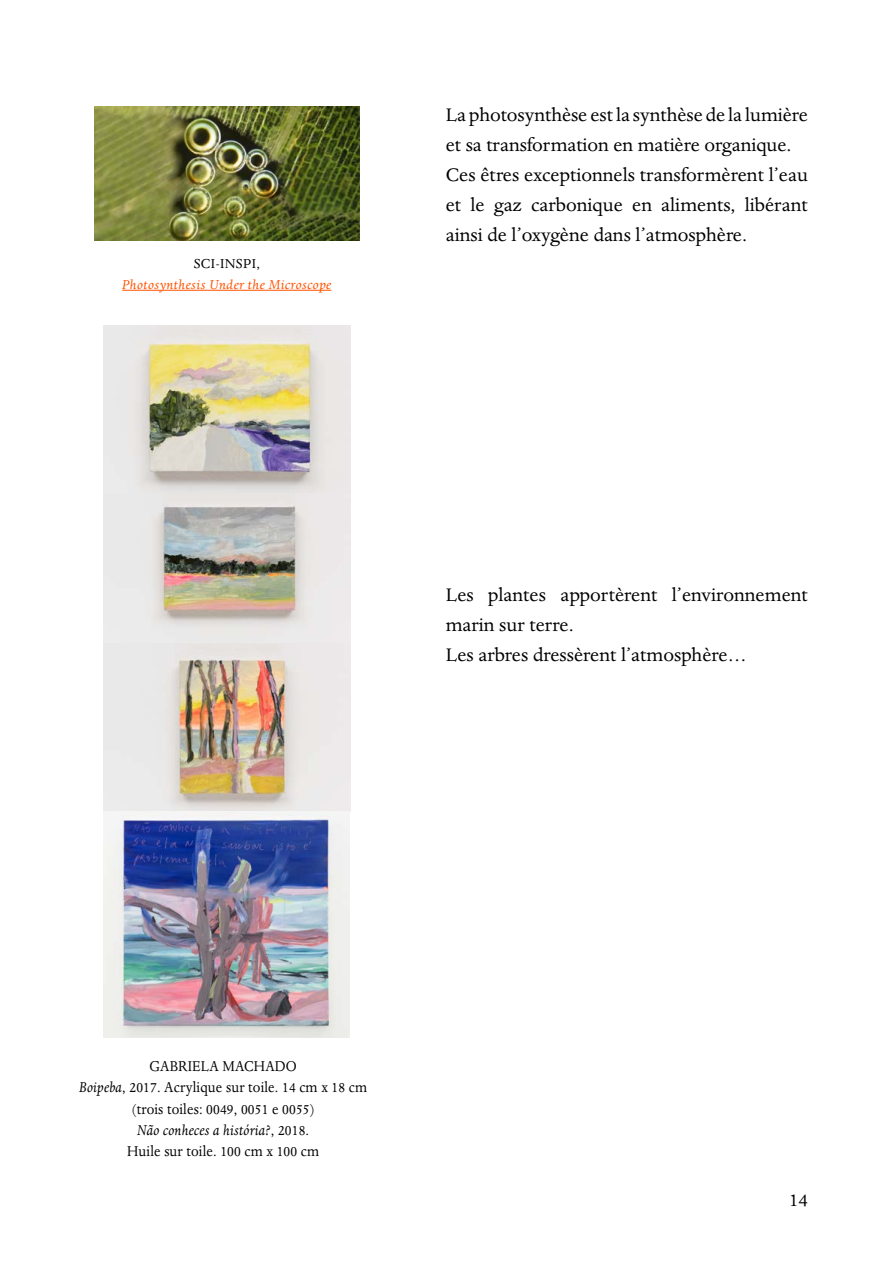
<style>
.page{position:relative;width:893px;height:1263px;background:#fff}
.page>*{position:absolute;margin:0;border:0;box-sizing:border-box;transform-origin:0 0}
.t1{font:21px/30px "Dante";color:#000}
.t2{font:16.5px/21px "Dante";letter-spacing:.01em;color:#000;text-align:center;scale:.91 1}
.t3{font:italic 15px "Dante";letter-spacing:.025em;color:#ff5200}
.t4{font:15px "Dante";letter-spacing:.025em;color:#000}
.s1{font-style:italic}
</style>
<div class="page">
<img style="left:94px;top:106px;width:265px;height:134px">
<hr style="left:122px;top:290px;width:209px;height:1px;background:#ff5200">
<img style="left:103px;top:325px;width:248px;height:486px">
<img style="left:103px;top:811px;width:246px;height:226px">
<p class="t4" style="left:194px;top:255px;width:68px">SCI-INSPI,</p>
<p class="t3" style="left:122px;top:276px;width:211px">Photosynthesis Under the Microscope</p>
<p class="t1" style="left:446px;top:100px;width:364px">La photosynthèse est la synthèse de la lumière et sa transformation en matière organique.<br>Ces êtres exceptionnels transformèrent l’eau et le gaz carbonique en aliments, libérant ainsi de l’oxygène dans l’atmosphère.</p>
<p class="t1" style="left:446px;top:580px;width:364px">Les plantes apportèrent l’environnement marin sur terre.<br>Les arbres dressèrent l’atmosphère…</p>
<p class="t2" style="left:79px;top:1056px;width:318px">GABRIELA MACHADO<br><span class="s1">Boipeba</span>, 2017. Acrylique sur toile. 14 cm x 18 cm (trois toiles: 0049, 0051 e 0055)<br><span class="s1">Não conheces a história?</span>, 2018.<br>Huile sur toile. 100 cm x 100 cm</p>
<p class="t1" style="left:789px;top:1185px;width:20px">14</p>
</div>
